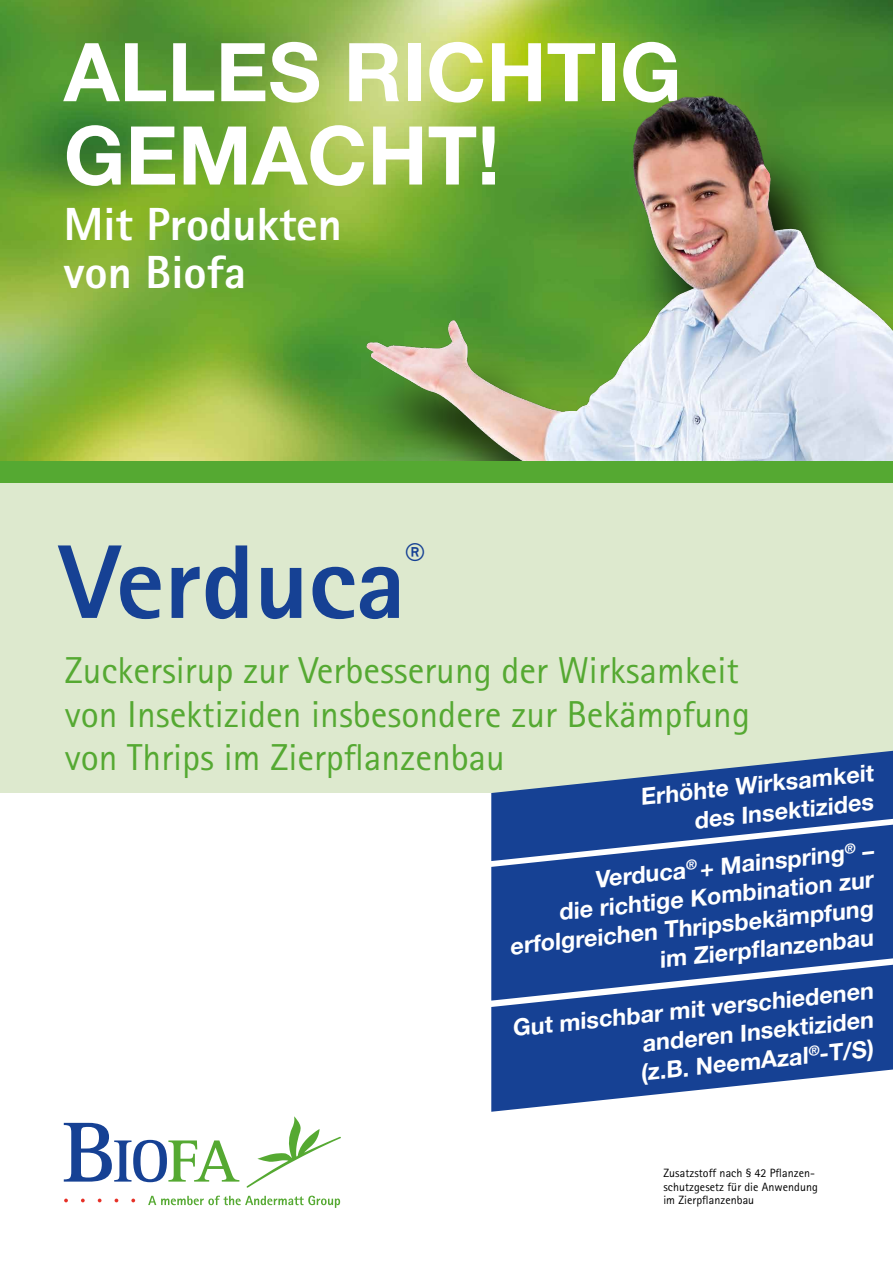
<style>
.page{position:relative;width:893px;height:1263px;background:#fff}
.page>*{position:absolute;margin:0;border:0;box-sizing:border-box;transform-origin:0 0}
.t1{font:800 105px "Rotis Sans Serif";color:#164194}
.t2{font:700 81.15px/83.2px "Helvetica Neue LT Pro";color:#fff}
.t3{font:800 46.5px/48px "Rotis Sans Serif";color:#fff}
.t4{font:800 38.55px "Rotis Sans Serif";color:#164194}
.t5{font:37.5px/43.5px "Rotis Sans Serif";color:#55a932}
.t6{font:700 23.4px/28.8px "Helvetica Neue LT Pro";color:#fff}
.t7{font:12px/13.5px "Rotis Sans Serif";letter-spacing:.005em;color:#000}
</style>
<div class="page">
<img style="left:0;top:0;width:893px;height:461px">
<img style="left:208px;top:57px;width:685px;height:404px">
<div style="left:0;top:479px;width:893px;height:314px;background:#dde9ce"></div>
<svg style="left:246px;top:1116px;width:95px;height:72px"></svg>
<svg style="left:64px;top:1123px;width:175px;height:59px"></svg>
<svg style="left:148px;top:1196px;width:192px;height:12px"></svg>
<svg style="left:64px;top:1198px;width:4px;height:4px"></svg>
<svg style="left:81px;top:1198px;width:4px;height:4px"></svg>
<svg style="left:98px;top:1198px;width:4px;height:4px"></svg>
<svg style="left:115px;top:1198px;width:3px;height:4px"></svg>
<svg style="left:131px;top:1198px;width:4px;height:4px"></svg>
<div style="left:0;top:461px;width:893px;height:21px;background:#55a932"></div>
<div style="left:491px;top:861px;width:402px;height:104px;background:#164194"></div>
<svg style="left:491px;top:965px;width:402px;height:147px;fill:#164194"></svg>
<svg style="left:491px;top:751px;width:402px;height:110px"></svg>
<h2 class="t2" style="left:64px;top:28px;width:619px">ALLES RICHTIG<br>GEMACHT!</h2>
<h3 class="t3" style="left:64px;top:200px;width:280px">Mit Produkten von Biofa</h3>
<h1 class="t1" style="left:60px;top:515px;width:348px">Verduca</h1>
<h3 class="t4" style="left:406px;top:533px;width:21px">®</h3>
<h3 class="t5" style="left:65px;top:649px;width:687px">Zuckersirup zur Verbesserung der Wirksamkeit von Insektiziden insbesondere zur Bekämpfung von Thrips im Zierpflanzenbau</h3>
<p class="t6" style="left:639px;top:782px;width:236px;text-align:right;rotate:-6deg">Erhöhte Wirksamkeit des Insektizides</p>
<p class="t6" style="left:593px;top:864px;width:281px;rotate:-6deg">Verduca<sup>®</sup> + Mainspring<sup>®</sup> –</p>
<p class="t6" style="left:557px;top:897px;width:318px;rotate:-6deg">die richtige Kombination zur</p>
<p class="t6" style="left:508px;top:931px;width:367px;rotate:-6deg">erfolgreichen Thripsbekämpfung</p>
<p class="t6" style="left:658px;top:945px;width:217px;rotate:-6deg">im Zierpfl anzenbau</p>
<p class="t6" style="left:632px;top:1000px;width:242px;text-indent:-122px;rotate:-6deg">Gut mischbar mit verschiedenen anderen Insektiziden (z.B. NeemAzal<sup>®</sup>-T/S)</p>
<p class="t7" style="left:663px;top:1166px;width:156px">Zusatzstoff nach § 42 Pflanzen&shy;schutzgesetz für die Anwendung im Zierpflanzenbau</p>
</div>
